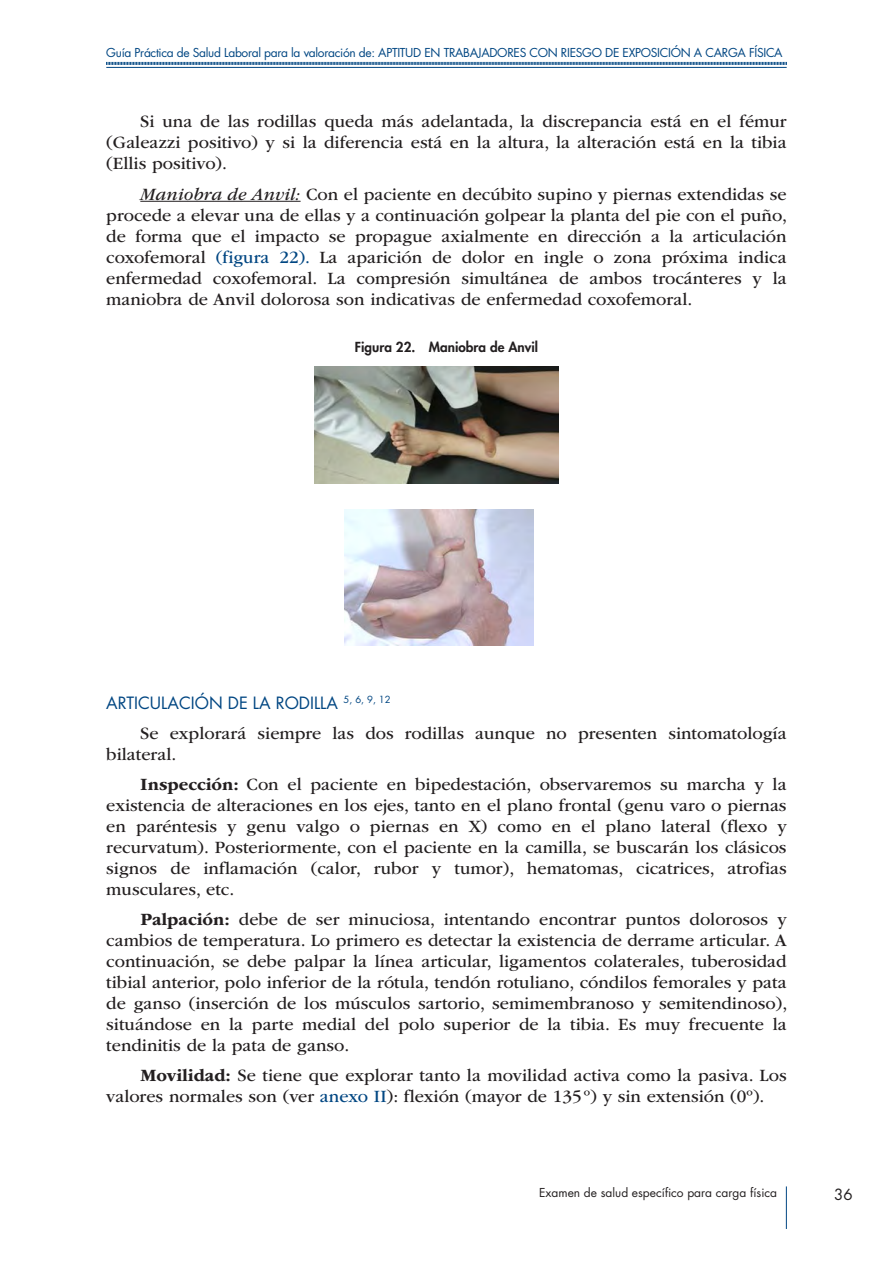
<style>
.page{position:relative;width:893px;height:1263px;background:#fff}
.page>*{position:absolute;margin:0;border:0;box-sizing:border-box;transform-origin:0 0}
.GENERAL-PARRAFO-1{font:18px/21px "ITC Garamond Std";color:#231f20;text-align:justify}
.GENERAL-PARRAFO-1-AN{font:18px/21px "ITC Garamond Std";color:#231f20;text-align:justify}
.GENERAL-NIVEL-6{font:16.5px "Futura Std";color:#004682}
.t1{font:15px "Futura Std";color:#231f20}
.IMAGEN-TITULO{font:800 13.5px "Futura Std";color:#231f20}
.t2{font:12px "Futura Std";letter-spacing:-.025em;color:#004682}
.t3{font:12px "Futura Std";color:#231f20}
.s1{font-style:italic}
.s2{color:#004682}
.s3{font-weight:700}
</style>
<div class="page">
<hr style="left:786px;top:1186px;width:1px;height:43px;background:#004682">
<svg style="left:106px;top:61px;width:681px;height:4px"></svg>
<hr style="left:106px;top:67px;width:681px;height:1px;background:#004682">
<hr style="left:140px;top:201px;width:161px;height:1px;background:#231f20">
<img style="left:315px;top:366px;width:243px;height:117px">
<img style="left:345px;top:510px;width:189px;height:136px">
<p class="t2" style="left:106px;top:45px;width:678px">Guía Práctica de Salud Laboral para la valoración de: APTITUD EN TRABAJADORES CON RIESGO DE EXPOSICIÓN A CARGA FÍSICA</p>
<p class="GENERAL-PARRAFO-1-AN" style="left:106px;top:111px;width:682px;text-indent:34px">Si una de las rodillas queda más adelantada, la discrepancia está en el fémur (Galeazzi positivo) y si la diferencia está en la altura, la alteración está en la tibia (Ellis positivo).</p>
<p class="GENERAL-PARRAFO-1" style="left:106px;top:183px;width:682px;text-indent:34px"><span class="s1">Maniobra de Anvil:</span> Con el paciente en decúbito supino y piernas extendidas se procede a elevar una de ellas y a continuación golpear la planta del pie con el puño, de forma que el impacto se propague axialmente en dirección a la articulación coxofemoral <span class="s2">(figura 22).</span> La aparición de dolor en ingle o zona próxima indica enfermedad coxofemoral. La compresión simultánea de ambos trocánteres y la maniobra de Anvil dolorosa son indicativas de enfermedad coxofemoral.</p>
<p class="IMAGEN-TITULO" style="left:355px;top:338px;width:185px">Figura 22. Maniobra de Anvil</p>
<p class="GENERAL-NIVEL-6" style="left:106px;top:692px;width:286px">ARTICULACIÓN DE LA RODILLA <sup>5,</sup> <sup>6,</sup> <sup>9,</sup> <sup>12</sup></p>
<p class="GENERAL-PARRAFO-1" style="left:106px;top:723px;width:682px;text-indent:34px">Se explorará siempre las dos rodillas aunque no presenten sintomatología bilateral.</p>
<p class="GENERAL-PARRAFO-1" style="left:106px;top:774px;width:682px;text-indent:34px"><span class="s3">Inspección:</span> Con el paciente en bipedestación, observaremos su marcha y la existencia de alteraciones en los ejes, tanto en el plano frontal (genu varo o piernas en paréntesis y genu valgo o piernas en X) como en el plano lateral (flexo y recurvatum). Posteriormente, con el paciente en la camilla, se buscarán los clásicos signos de inflamación (calor, rubor y tumor), hematomas, cicatrices, atrofias musculares, etc.</p>
<p class="GENERAL-PARRAFO-1" style="left:106px;top:909px;width:682px;text-indent:34px"><span class="s3">Palpación:</span> debe de ser minuciosa, intentando encontrar puntos dolorosos y cambios de temperatura. Lo primero es detectar la existencia de derrame articular. A continuación, se debe palpar la línea articular, ligamentos colaterales, tuberosidad tibial anterior, polo inferior de la rótula, tendón rotuliano, cóndilos femorales y pata de ganso (inserción de los músculos sartorio, semimembranoso y semitendinoso), situándose en la parte medial del polo superior de la tibia. Es muy frecuente la tendinitis de la pata de ganso.</p>
<p class="GENERAL-PARRAFO-1" style="left:106px;top:1065px;width:682px;text-indent:34px"><span class="s3">Movilidad:</span> Se tiene que explorar tanto la movilidad activa como la pasiva. Los valores normales son (ver <span class="s2">anexo II</span>): flexión (mayor de 135º) y sin extensión (0º).</p>
<p class="t3" style="left:539px;top:1185px;width:239px">Examen de salud específico para carga física</p>
<p class="t1" style="left:834px;top:1185px;width:20px">36</p>
</div>
